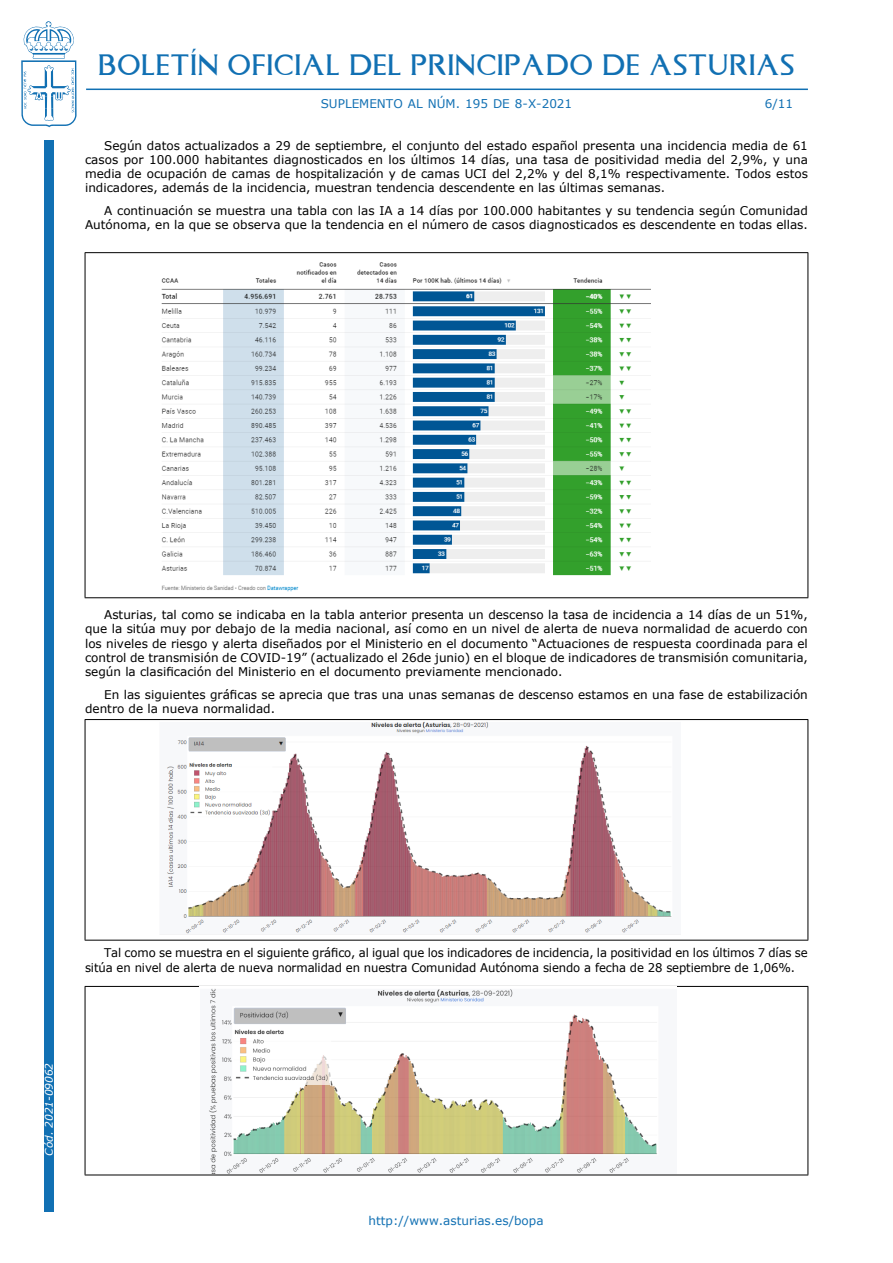
<style>
.page{position:relative;width:893px;height:1263px;background:#fff}
.page>*{position:absolute;margin:0;border:0;box-sizing:border-box;transform-origin:0 0}
.t1{font:24px "Asturica";letter-spacing:.05em;color:#1170b3}
.Parrafo{font:12px/14.2px "Verdana";color:#000;text-align:justify}
.t2{font:12px "Verdana";color:#1170b3}
.t3{font:italic 10.5px "Verdana";color:#fff}
</style>
<div class="page">
<div style="left:44px;top:140px;width:10px;height:1072px;background:#1170b3"></div>
<svg style="left:21px;top:21px;width:56px;height:106px"></svg>
<hr style="left:86px;top:89px;width:722px;height:1px;background:#1170b3">
<hr style="left:85px;top:252px;width:723px;height:1px;background:#000">
<hr style="left:85px;top:597px;width:723px;height:1px;background:#000">
<hr style="left:85px;top:253px;width:1px;height:344px;background:#000">
<hr style="left:807px;top:253px;width:1px;height:344px;background:#000">
<img style="left:161px;top:262px;width:490px;height:330px">
<hr style="left:85px;top:719px;width:723px;height:1px;background:#000">
<hr style="left:85px;top:940px;width:723px;height:1px;background:#000">
<hr style="left:85px;top:720px;width:1px;height:220px;background:#000">
<hr style="left:807px;top:720px;width:1px;height:220px;background:#000">
<img style="left:160px;top:722px;width:520px;height:213px">
<hr style="left:85px;top:986px;width:723px;height:1px;background:#000">
<hr style="left:85px;top:1174px;width:723px;height:1px;background:#000">
<hr style="left:85px;top:987px;width:1px;height:187px;background:#000">
<hr style="left:807px;top:987px;width:1px;height:187px;background:#000">
<img style="left:200px;top:986px;width:477px;height:188px">
<h1 class="t1" style="left:98px;top:49px;width:697px">BOLETÍN OFICIAL DEL PRINCIPADO DE ASTURIAS</h1>
<p class="t2" style="left:321px;top:95px;width:253px">SUPLEMENTO AL n úm . 195 de 8-x-2021</p>
<p class="t2" style="left:765px;top:95px;width:30px">6/11</p>
<p class="Parrafo" style="left:85px;top:138px;width:724px;text-indent:19px">Según datos actualizados a 29 de septiembre, el conjunto del estado español presenta una incidencia media de 61 casos por 100.000 habitantes diagnosticados en los últimos 14 días, una tasa de positividad media del 2,9%, y una media de ocupación de camas de hospitalización y de camas UCI del 2,2% y del 8,1% respectivamente. Todos estos indicadores, además de la incidencia, muestran tendencia descendente en las últimas semanas.</p>
<p class="Parrafo" style="left:85px;top:203px;width:724px;text-align:right">A continuación se muestra una tabla con las IA a 14 días por 100.000 habitantes y su tendencia según Comunidad<br>Autónoma, en la que se observa que la tendencia en el número de casos diagnosticados es descendente en todas ellas.</p>
<p class="Parrafo" style="left:85px;top:607px;width:724px;text-indent:19px">Asturias, tal como se indicaba en la tabla anterior presenta un descenso la tasa de incidencia a 14 días de un 51%, que la sitúa muy por debajo de la media nacional, así como en un nivel de alerta de nueva normalidad de acuerdo con los niveles de riesgo y alerta diseñados por el Ministerio en el documento “Actuaciones de respuesta coordinada para el control de transmisión de COVID-19” (actualizado el 26de junio) en el bloque de indicadores de transmisión comunitaria, según la clasificación del Ministerio en el documento previamente mencionado.</p>
<p class="Parrafo" style="left:85px;top:687px;width:724px;text-indent:19px">En las siguientes gráficas se aprecia que tras una unas semanas de descenso estamos en una fase de estabilización dentro de la nueva normalidad.</p>
<p class="Parrafo" style="left:85px;top:946px;width:724px;text-indent:19px">Tal como se muestra en el siguiente gráfico, al igual que los indicadores de incidencia, la positividad en los últimos 7 días se sitúa en nivel de alerta de nueva normalidad en nuestra Comunidad Autónoma siendo a fecha de 28 septiembre de 1,06%.</p>
<p class="t3" style="left:42px;top:1155px;width:94px;rotate:-90deg">Cód. 2021-09062</p>
<p class="t2" style="left:369px;top:1212px;width:177px">http://www.asturias.es/bopa</p>
</div>
